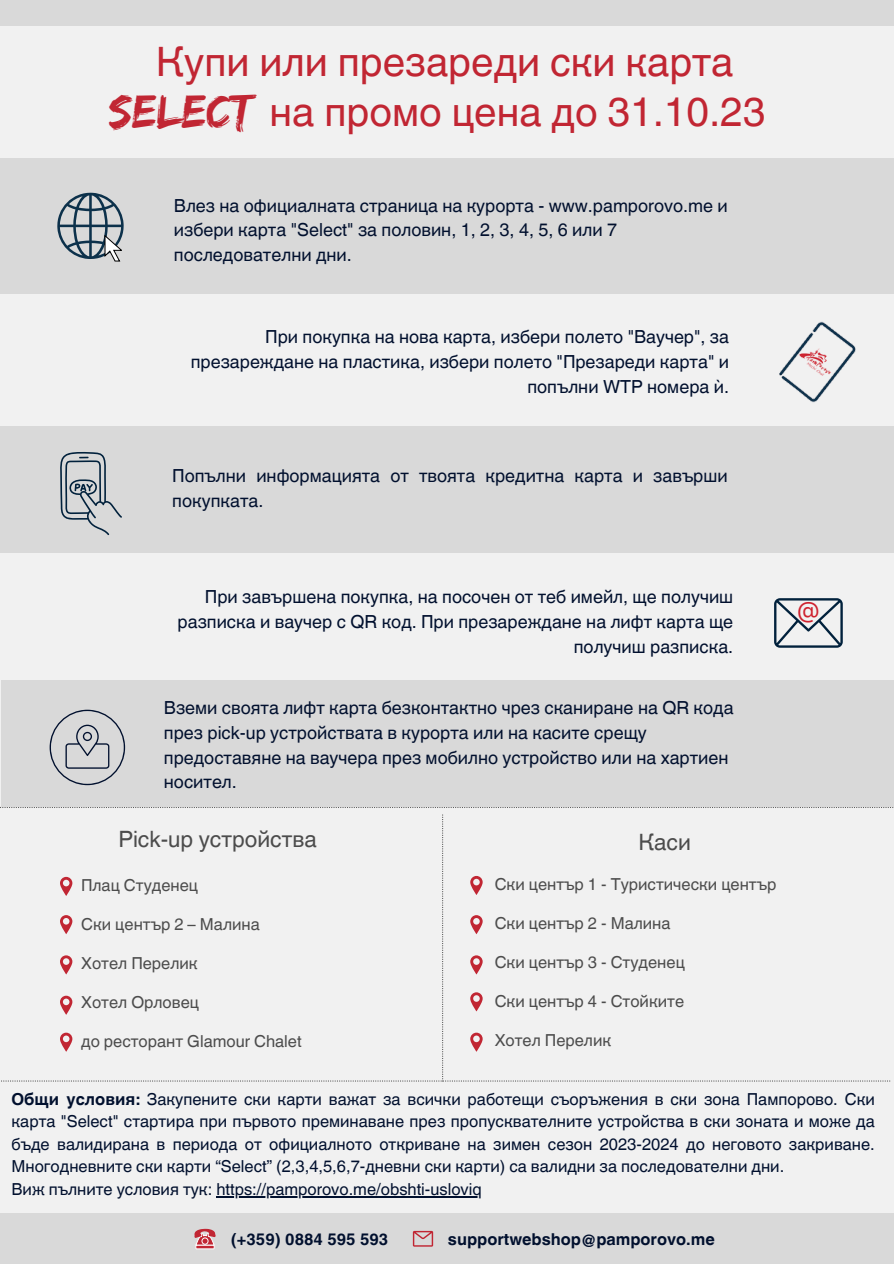
<style>
.page{position:relative;width:894px;height:1264px;background:#fff}
.page>*{position:absolute;margin:0;border:0;box-sizing:border-box;transform-origin:0 0}
.t1{font:48.6px "Edo";color:#c12633}
.t2{font:40.5px "Helvetica World";color:#c12633}
.t3{font:23.7px "Canva Sans";color:#ce222f}
.t4{font:22.5px "Helvetica World";color:#4c4c4c}
.t5{font:18px/24.8px "Helvetica World";color:#01102e}
.t6{font:16.5px/22.5px "Helvetica World";color:#01102e;text-align:justify}
.t7{font:16.5px "Helvetica World";color:#4c4c4c}
.t8{font:700 16.35px "Helvetica World";color:#01102e}
.s1{font-weight:700}
</style>
<div class="page">
<div style="left:0;top:0;width:893px;height:1263px;background:#f1f1f1"></div>
<svg style="left:0;top:806px;width:893px;height:2px;background:#c1c1c1"></svg>
<div style="left:0;top:1212px;width:893px;height:51px;background:#d9d9d9"></div>
<svg style="left:413px;top:1230px;width:20px;height:16px"></svg>
<img style="left:779px;top:321px;width:77px;height:82px">
<div style="left:0;top:158px;width:893px;height:136px;background:#d9d9d9"></div>
<svg style="left:57px;top:192px;width:67px;height:69px"></svg>
<div style="left:0;top:426px;width:893px;height:126px;background:#d9d9d9"></div>
<svg style="left:60px;top:452px;width:62px;height:83px"></svg>
<svg style="left:774px;top:598px;width:68px;height:49px"></svg>
<div style="left:1px;top:680px;width:892px;height:126px;background:#d9d9d9"></div>
<svg style="left:50px;top:709px;width:75px;height:76px"></svg>
<svg style="left:1px;top:814px;width:889px;height:267px"></svg>
<div style="left:0;top:0;width:893px;height:26px;background:#d9d9d9"></div>
<svg style="left:194px;top:1228px;width:22px;height:20px"></svg>
<hr style="left:216px;top:1195px;width:265px;height:2px;background:#01102e">
<p class="t2" style="left:156px;top:38px;width:579px">Купи или презареди ски карта</p>
<p class="t2" style="left:269px;top:87px;width:497px">на промо цена до 31.10.23</p>
<p class="t1" style="left:109px;top:83px;width:145px">SELECT</p>
<p class="t5" style="left:174px;top:193px;width:555px">Влез на официалната страница на курорта - www.pamporovo.me и избери карта "Select" за половин, 1, 2, 3, 4, 5, 6 или 7 последователни дни.</p>
<p class="t5" style="left:191px;top:324px;width:539px;text-align:right">При покупка на нова карта, избери полето "Ваучер", за презареждане на пластика, избери полето "Презареди карта" и попълни WTP номера ѝ.</p>
<p class="t5" style="left:172px;top:464px;width:556px">Попълни информацията от твоята кредитна карта и завърши покупката.</p>
<p class="t5" style="left:177px;top:584px;width:557px;text-align:right">При завършена покупка, на посочен от теб имейл, ще получиш разписка и ваучер с QR код. При презареждане на лифт карта ще получиш разписка.</p>
<p class="t5" style="left:164px;top:695px;width:571px">Вземи своята лифт карта безконтактно чрез сканиране на QR кода през pick-up устройствата в курорта или на касите срещу предоставяне на ваучера през мобилно устройство или на хартиен носител.</p>
<p class="t4" style="left:118px;top:826px;width:200px">Pick-up устройства</p>
<p class="t7" style="left:81px;top:875px;width:118px">Плац Студенец</p>
<p class="t7" style="left:81px;top:914px;width:180px">Ски център 2 – Малина</p>
<p class="t7" style="left:81px;top:953px;width:118px">Хотел Перелик</p>
<p class="t7" style="left:81px;top:992px;width:119px">Хотел Орловец</p>
<p class="t7" style="left:81px;top:1031px;width:222px">до ресторант Glamour Chalet</p>
<p class="t4" style="left:638px;top:828px;width:54px">Каси</p>
<p class="t7" style="left:494px;top:874px;width:283px">Ски център 1 - Туристически център</p>
<p class="t7" style="left:494px;top:913px;width:177px">Ски център 2 - Малина</p>
<p class="t7" style="left:494px;top:952px;width:192px">Ски център 3 - Студенец</p>
<p class="t7" style="left:494px;top:991px;width:191px">Ски център 4 - Стойките</p>
<p class="t7" style="left:494px;top:1030px;width:118px">Хотел Перелик</p>
<p class="t3" style="left:796px;top:594px;width:25px">@</p>
<p class="t6" style="left:11px;top:1087px;width:864px"><span class="s1">Общи условия:</span> Закупените ски карти важат за всички работещи съоръжения в ски зона Пампорово. Ски карта "Select" стартира при първото преминаване през пропусквателните устройства в ски зоната и може да бъде валидирана в периода от официалното откриване на зимен сезон 2023-2024 до неговото закриване.<br>Многодневните ски карти “Select” (2,3,4,5,6,7-дневни ски карти) са валидни за последователни дни.</p>
<p class="t6" style="left:11px;top:1177px;width:471px">Виж пълните условия тук: https://pamporovo.me/obshti-usloviq</p>
<p class="t8" style="left:230px;top:1225px;width:159px">(+359) 0884 595 593</p>
<p class="t8" style="left:448px;top:1225px;width:268px">supportwebshop@pamporovo.me</p>
</div>
